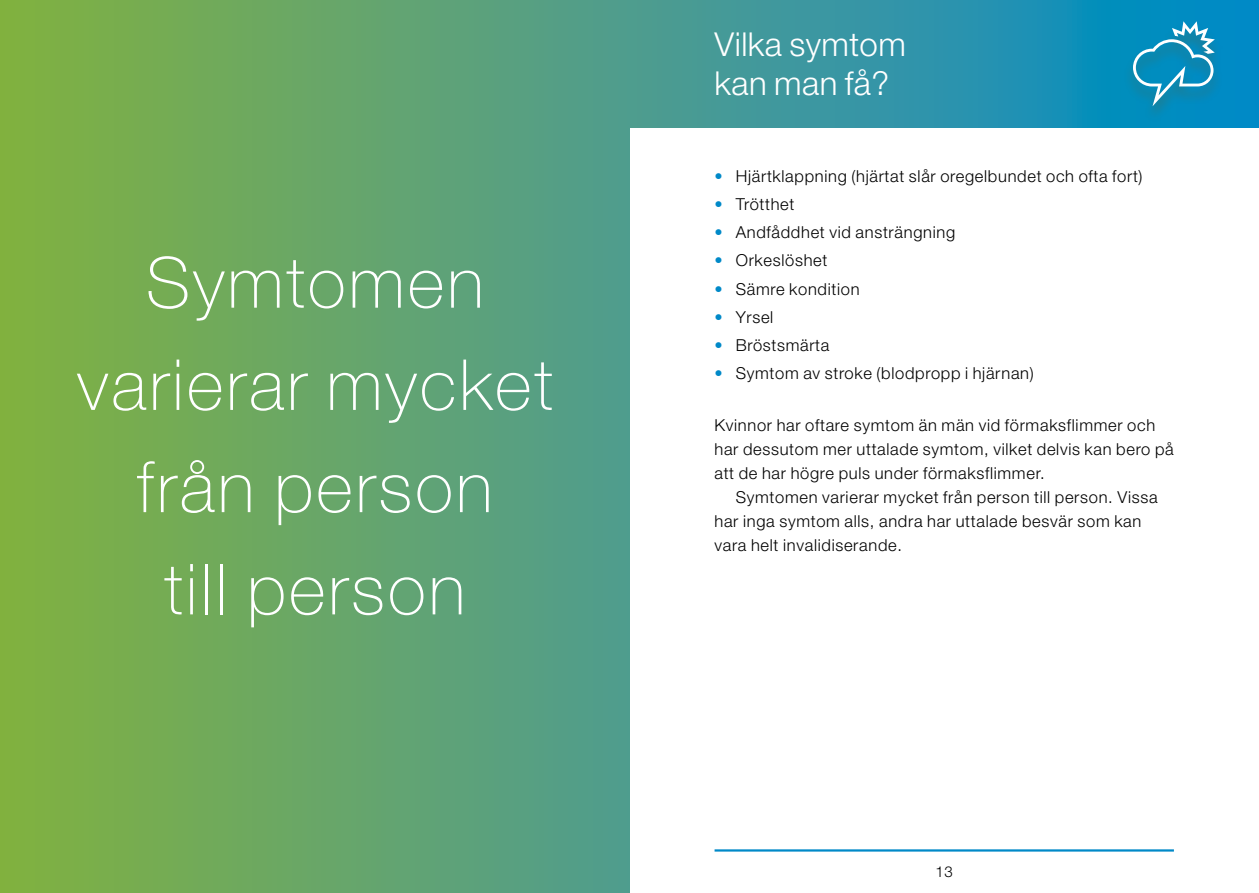
<style>
.page{position:relative;width:1259px;height:893px;background:#fff}
.page>*{position:absolute;margin:0;border:0;box-sizing:border-box;transform-origin:0 0}
.t1{font:100 70.5px/102.3px "Helvetica Neue LT Std";letter-spacing:.04em;color:#fff;text-align:center}
.t2{font:300 33px/39.6px "Helvetica Neue LT Std";letter-spacing:.015em;color:#fff}
.t3{font:300 16.5px/24px "Helvetica Neue LT Std";letter-spacing:.04em;color:#000}
.t4{font:300 15px "Helvetica Neue LT Std";color:#000}
.s1{color:#0089c8}
</style>
<div class="page">
<div style="left:0;top:0;width:629px;height:893px;background:linear-gradient(to right,#82b13f,#4f9c8f)"></div>
<div style="left:629px;top:0;width:630px;height:128px;background:linear-gradient(to right,#559c8f,#008ac9)"></div>
<hr style="left:714px;top:849px;width:460px;height:3px;background:#0089c8">
<div style="left:1124px;top:22px;width:98px;height:100px;background:#008cbe"></div>
<svg style="left:1133px;top:21px;width:81px;height:85px"></svg>
<h1 class="t1" style="left:77px;top:231px;width:477px">Symtomen varierar mycket från person<br>till person</h1>
<h2 class="t2" style="left:714px;top:24px;width:193px">Vilka symtom kan man få?</h2>
<p class="t3" style="left:714px;top:164px;width:429px"><span class="s1">•</span> Hjärtklappning (hjärtat slår oregelbundet och ofta fort)</p>
<p class="t3" style="left:714px;top:192px;width:81px"><span class="s1">•</span> Trötthet</p>
<p class="t3" style="left:714px;top:220px;width:242px"><span class="s1">•</span> Andfåddhet vid ansträngning</p>
<p class="t3" style="left:714px;top:248px;width:114px"><span class="s1">•</span> Orkeslöshet</p>
<p class="t3" style="left:714px;top:276px;width:147px"><span class="s1">•</span> Sämre kondition</p>
<p class="t3" style="left:714px;top:305px;width:60px"><span class="s1">•</span> Yrsel</p>
<p class="t3" style="left:714px;top:333px;width:116px"><span class="s1">•</span> Bröstsmärta</p>
<p class="t3" style="left:714px;top:361px;width:321px"><span class="s1">•</span> Symtom av stroke (blodpropp i hjärnan)</p>
<p class="t3" style="left:714px;top:413px;width:461px">Kvinnor har oftare symtom än män vid förmaksflimmer och har dessutom mer uttalade symtom, vilket delvis kan bero på att de har högre puls under förmaksflimmer.</p>
<p class="t3" style="left:714px;top:485px;width:445px;text-indent:21px">Symtomen varierar mycket från person till person. Vissa har inga symtom alls, andra har uttalade besvär som kan vara helt invalidiserande.</p>
<p class="t4" style="left:935px;top:863px;width:19px">13</p>
</div>
